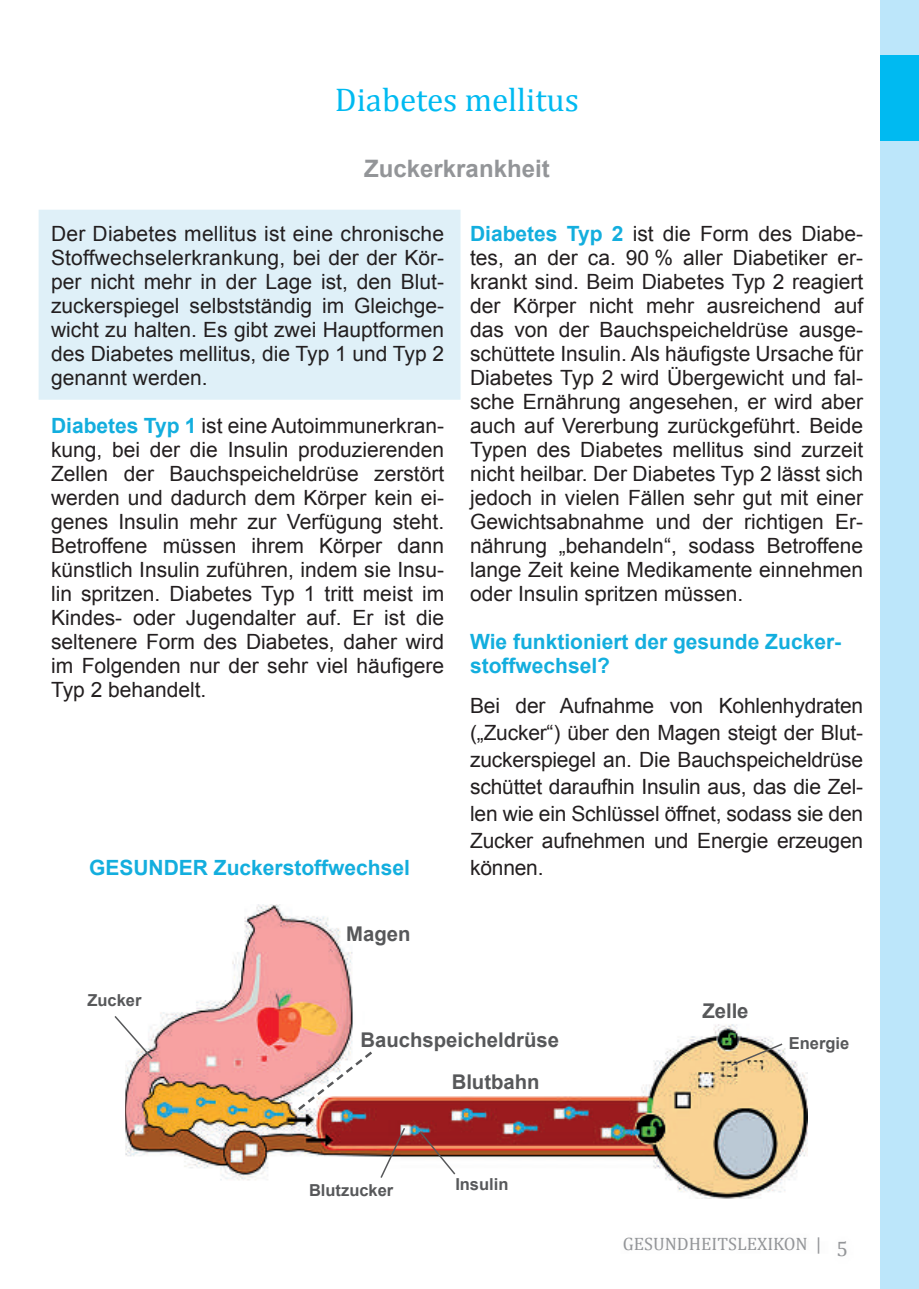
<style>
.page{position:relative;width:919px;height:1289px;background:#fff}
.page>*{position:absolute;margin:0;border:0;box-sizing:border-box;transform-origin:0 0}
.t1{font:33px "Cambria";color:#00baf1}
.t2{font:700 24px "Arial";color:#939598}
.t3{font:21px/24px "Arial";color:#231f20;text-align:justify}
.t4{font:700 21px/24px "Arial";color:#13aede}
.t5{font:21px "Cambria";color:#939598}
.t6{font:700 20.25px "Arial";color:#57585a}
.t7{font:18px "Cambria";color:#939598}
.t8{font:700 16.5px "Arial";color:#57585a}
.s1{font-weight:700;color:#13aede}
</style>
<div class="page">
<div style="left:880px;top:0;width:38px;height:1288px;background:#bce6fa"></div>
<div style="left:880px;top:55px;width:38px;height:85px;background:#00baf1"></div>
<div style="left:45px;top:216px;width:408px;height:177px;background:#dff0f8"></div>
<div style="left:39px;top:210px;width:421px;height:190px;border:14px solid #dff0f8"></div>
<img style="left:125px;top:904px;width:682px;height:294px">
<svg style="left:295px;top:1049px;width:80px;height:63px"></svg>
<svg style="left:418px;top:1129px;width:39px;height:47px"></svg>
<svg style="left:379px;top:1126px;width:27px;height:53px"></svg>
<svg style="left:114px;top:1014px;width:40px;height:46px"></svg>
<svg style="left:729px;top:1042px;width:55px;height:25px"></svg>
<h1 class="t1" style="left:335px;top:88px;width:245px">Diabetes mellitus</h1>
<p class="t2" style="left:364px;top:160px;width:187px">Zuckerkrankheit</p>
<p class="t3" style="left:51px;top:223px;width:394px">Der Diabetes mellitus ist eine chronische Stoffwechselerkrankung, bei der der Kör&shy;per nicht mehr in der Lage ist, den Blut&shy;zuckerspiegel selbstständig im Gleichge&shy;wicht zu halten. Es gibt zwei Hauptformen des Diabetes mellitus, die Typ 1 und Typ 2 genannt werden.</p>
<p class="t3" style="left:51px;top:415px;width:394px"><span class="s1">Diabetes Typ 1</span> ist eine Autoimmunerkran&shy;kung, bei der die Insulin produzierenden Zellen der Bauchspeicheldrüse zerstört werden und dadurch dem Körper kein ei&shy;genes Insulin mehr zur Verfügung steht.<br>Betroffene müssen ihrem Körper dann künstlich Insulin zuführen, indem sie Insu&shy;lin spritzen. Diabetes Typ 1 tritt meist im Kindes- oder Jugendalter auf. Er ist die seltenere Form des Diabetes, daher wird im Folgenden nur der sehr viel häufigere Typ 2 behandelt.</p>
<p class="t3" style="left:470px;top:223px;width:394px"><span class="s1">Diabetes Typ 2</span> ist die Form des Diabe&shy;tes, an der ca. 90 % aller Diabetiker er&shy;krankt sind. Beim Diabetes Typ 2 reagiert der Körper nicht mehr ausreichend auf das von der Bauchspeicheldrüse ausge&shy;schüttete Insulin. Als häufigste Ursache für Diabetes Typ 2 wird Übergewicht und fal&shy;sche Ernährung angesehen, er wird aber auch auf Vererbung zurückgeführt. Beide Typen des Diabetes mellitus sind zurzeit nicht heilbar. Der Diabetes Typ 2 lässt sich jedoch in vielen Fällen sehr gut mit einer Gewichtsabnahme und der richtigen Er&shy;nährung „behandeln“, sodass Betroffene lange Zeit keine Medikamente einnehmen oder Insulin spritzen müssen.</p>
<p class="t4" style="left:470px;top:631px;width:372px">Wie funktioniert der gesunde Zucker&shy;stoffwechsel?</p>
<p class="t3" style="left:470px;top:693px;width:394px;line-height:27px">Bei der Aufnahme von Kohlenhydraten („Zucker“) über den Magen steigt der Blut&shy;zuckerspiegel an. Die Bauchspeicheldrüse schüttet daraufhin Insulin aus, das die Zel&shy;len wie ein Schlüssel öffnet, sodass sie den Zucker aufnehmen und Energie erzeugen</p>
<p class="t4" style="left:89px;top:857px;width:322px">GESUNDER Zuckerstoffwechsel</p>
<p class="t3" style="left:470px;top:857px;width:75px">können.</p>
<p class="t8" style="left:87px;top:994px;width:56px">Zucker</p>
<p class="t6" style="left:346px;top:926px;width:66px">Magen</p>
<p class="t6" style="left:360px;top:1032px;width:200px">Bauchspeicheldrüse</p>
<p class="t8" style="left:309px;top:1183px;width:86px">Blutzucker</p>
<p class="t6" style="left:451px;top:1074px;width:89px">Blutbahn</p>
<p class="t8" style="left:455px;top:1177px;width:55px">Insulin</p>
<p class="t6" style="left:702px;top:1003px;width:48px">Zelle</p>
<p class="t8" style="left:788px;top:1037px;width:62px">Energie</p>
<p class="t7" style="left:622px;top:1237px;width:200px">GESUNDHEITSLEXIKON |</p>
<p class="t5" style="left:836px;top:1241px;width:13px">5</p>
</div>
